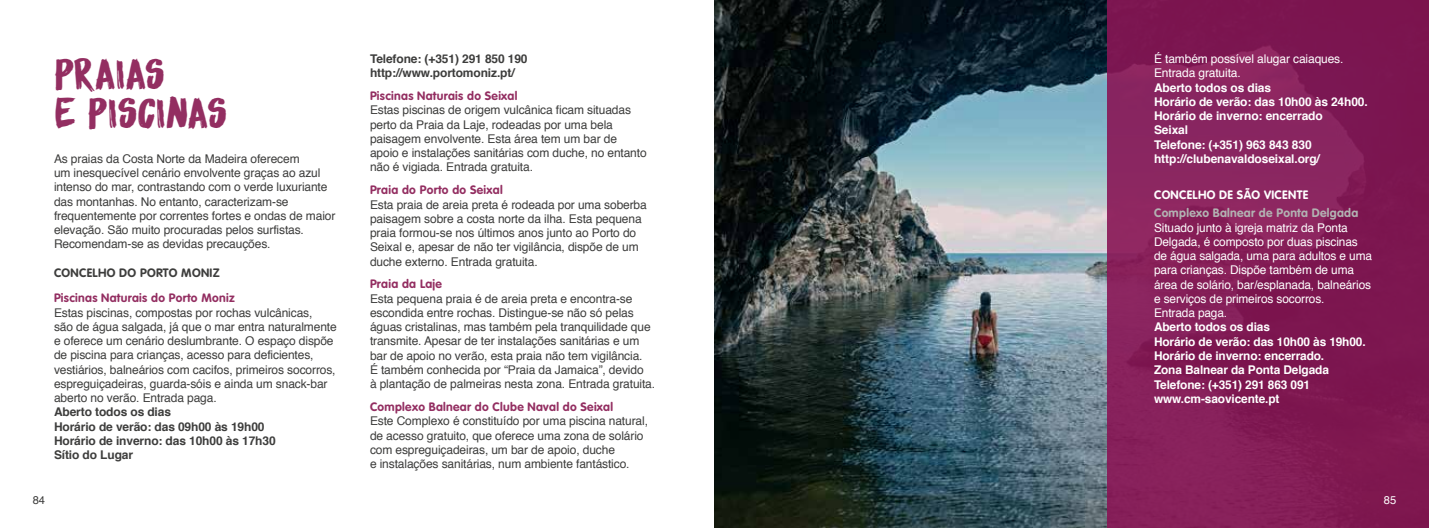
<style>
.page{position:relative;width:1429px;height:528px;background:#fff}
.page>*{position:absolute;margin:0;border:0;box-sizing:border-box;transform-origin:0 0}
.t1{font:37.5px/39px "DK Sensory Overload";letter-spacing:-.005em;color:#932e61}
.t2{font:12px/14.2px "Helvetica";letter-spacing:-.01em;color:#3d3d3c}
.t3{font:700 12px/14.2px "Helvetica";letter-spacing:-.01em;color:#fff}
.t4{font:12px/14.2px "Helvetica";letter-spacing:-.01em;color:#fff}
.t5{font:700 12px/14.2px "Helvetica";letter-spacing:-.01em;color:#3d3d3c}
.t6{font:700 12px "VAG Rounded LT";letter-spacing:.025em;color:#932e61}
.t7{font:700 12px "VAG Rounded LT";letter-spacing:.025em;color:#b2b2b2}
.t8{font:700 12px "VAG Rounded LT";letter-spacing:.025em;color:#fff}
.t9{font:700 12px "VAG Rounded LT";letter-spacing:.025em;color:#3d3d3c}
.t10{font:11.25px "Helvetica";color:#3d3d3c}
.t11{font:11.25px "Helvetica";color:#fff}
</style>
<div class="page">
<img style="left:714px;top:0;width:393px;height:527px">
<div style="left:1107px;top:0;width:322px;height:527px;background:linear-gradient(to right,#89235e,#7c154f)"></div>
<h1 class="t1" style="left:54px;top:53px;width:175px">PRAIAS<br>E PISCINAS</h1>
<p class="t2" style="left:54px;top:152px;width:283px">As praias da Costa Norte da Madeira oferecem<br>um inesquecível cenário envolvente graças ao azul intenso do mar, contrastando com o verde luxuriante das montanhas. No entanto, caracterizam-se frequentemente por correntes fortes e ondas de maior elevação. São muito procuradas pelos surfistas.<br>Recomendam-se as devidas precauções.</p>
<p class="t9" style="left:54px;top:265px;width:167px">CONCELHO DO PORTO MONIZ</p>
<p class="t6" style="left:54px;top:291px;width:182px">Piscinas Naturais do Porto Moniz</p>
<p class="t2" style="left:54px;top:305px;width:284px">Estas piscinas, compostas por rochas vulcânicas,<br>são de água salgada, já que o mar entra naturalmente e oferece um cenário deslumbrante. O espaço dispõe de piscina para crianças, acesso para deficientes, vestiários, balneários com cacifos, primeiros socorros, espreguiçadeiras, guarda-sóis e ainda um snack-bar aberto no verão. Entrada paga.</p>
<p class="t5" style="left:54px;top:405px;width:223px">Aberto todos os dias<br>Horário de verão: das 09h00 às 19h00<br>Horário de inverno: das 10h00 às 17h30<br>Sítio do Lugar</p>
<p class="t5" style="left:370px;top:52px;width:159px">Telefone: (+351) 291 850 190 http://www.portomoniz.pt/</p>
<p class="t6" style="left:370px;top:89px;width:149px">Piscinas Naturais do Seixal</p>
<p class="t2" style="left:370px;top:103px;width:278px">Estas piscinas de origem vulcânica ficam situadas perto da Praia da Laje, rodeadas por uma bela paisagem envolvente. Esta área tem um bar de apoio e instalações sanitárias com duche, no entanto não é vigiada. Entrada gratuita.</p>
<p class="t6" style="left:370px;top:183px;width:134px">Praia do Porto do Seixal</p>
<p class="t2" style="left:370px;top:197px;width:278px">Esta praia de areia preta é rodeada por uma soberba paisagem sobre a costa norte da ilha. Esta pequena praia formou-se nos últimos anos junto ao Porto do Seixal e, apesar de não ter vigilância, dispõe de um duche externo. Entrada gratuita.</p>
<p class="t6" style="left:370px;top:277px;width:74px">Praia da Laje</p>
<p class="t2" style="left:370px;top:291px;width:287px">Esta pequena praia é de areia preta e encontra-se escondida entre rochas. Distingue-se não só pelas águas cristalinas, mas também pela tranquilidade que transmite. Apesar de ter instalações sanitárias e um bar de apoio no verão, esta praia não tem vigilância.<br>É também conhecida por “Praia da Jamaica”, devido<br>à plantação de palmeiras nesta zona. Entrada gratuita.</p>
<p class="t6" style="left:370px;top:399px;width:245px">Complexo Balnear do Clube Naval do Seixal</p>
<p class="t2" style="left:370px;top:414px;width:280px">Este Complexo é constituído por uma piscina natural, de acesso gratuito, que oferece uma zona de solário com espreguiçadeiras, um bar de apoio, duche<br>e instalações sanitárias, num ambiente fantástico.</p>
<p class="t4" style="left:1154px;top:52px;width:191px">É também possível alugar caiaques.<br>Entrada gratuita.</p>
<p class="t3" style="left:1154px;top:80px;width:215px">Aberto todos os dias<br>Horário de verão: das 10h00 às 24h00.<br>Horário de inverno: encerrado<br>Seixal<br>Telefone: (+351) 963 843 830 http://clubenavaldoseixal.org/</p>
<p class="t8" style="left:1154px;top:188px;width:156px">CONCELHO DE SÃO VICENTE</p>
<p class="t7" style="left:1154px;top:206px;width:206px">Complexo Balnear de Ponta Delgada</p>
<p class="t4" style="left:1154px;top:220px;width:220px">Situado junto à igreja matriz da Ponta Delgada, é composto por duas piscinas de água salgada, uma para adultos e uma para crianças. Dispõe também de uma área de solário, bar/esplanada, balneários e serviços de primeiros socorros.<br>Entrada paga.</p>
<p class="t3" style="left:1154px;top:320px;width:213px">Aberto todos os dias<br>Horário de verão: das 10h00 às 19h00.<br>Horário de inverno: encerrado.<br>Zona Balnear da Ponta Delgada<br>Telefone: (+351) 291 863 091 www.cm-saovicente.pt</p>
<p class="t10" style="left:33px;top:490px;width:14px">84</p>
<p class="t11" style="left:1384px;top:490px;width:14px">85</p>
</div>
